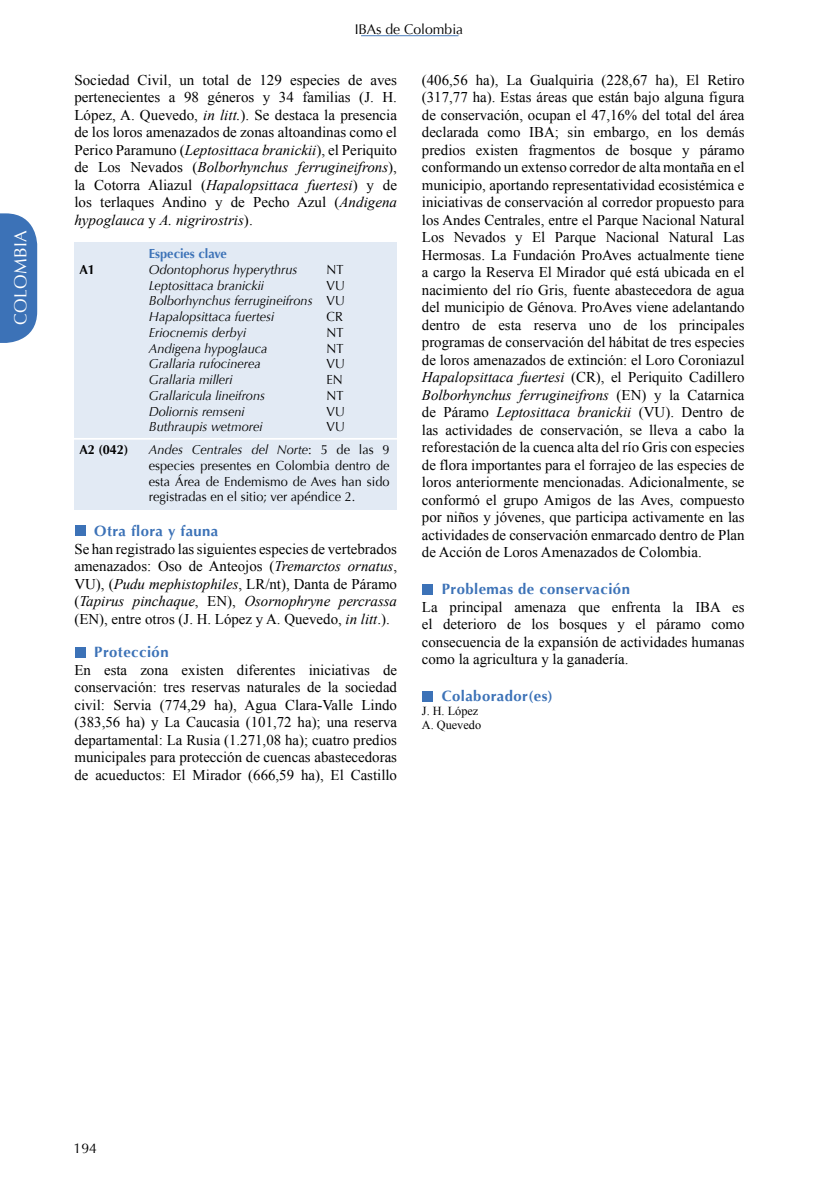
<style>
.page{position:relative;width:819px;height:1191px;background:#fff}
.page>*{position:absolute;margin:0;border:0;box-sizing:border-box;transform-origin:0 0}
.t1{font:17.5px "Optima";letter-spacing:.015em;color:#fff}
.t2{font:14.88px/17.5px "Times New Roman";color:#000;text-align:justify}
.titulo2{font:700 14.88px "Optima";letter-spacing:.03em;color:#3c72b7}
.t3{font:14px "Optima";color:#000}
.Especies_claves-normal{font:italic 13.12px "Optima";color:#000}
.Especies_claves-normal-2{font:13.12px/15.8px "Optima";color:#000;text-align:justify}
.Especies_azul{font:700 13.12px "Optima";color:#3c72b7}
.Especies_claves-normal-3{font:700 13.12px "Optima";color:#000}
.referencias{font:12.25px "Times New Roman";color:#000}
.s1{font-style:italic}
.s2{font-style:normal}
</style>
<div class="page">
<svg style="left:0;top:213px;width:37px;height:130px;background:#4c7dbd"></svg>
<hr style="left:361px;top:35px;width:97px;height:1px;background:#3c72b7">
<div style="left:74px;top:242px;width:323px;height:268px;background:#e2eaf4"></div>
<hr style="left:64px;top:438px;width:335px;height:2px;background:#fff">
<div style="left:75px;top:525px;width:11px;height:11px;background:#3c72b7"></div>
<div style="left:75px;top:647px;width:11px;height:10px;background:#3c72b7"></div>
<div style="left:422px;top:583px;width:10px;height:11px;background:#3c72b7"></div>
<div style="left:422px;top:691px;width:10px;height:10px;background:#3c72b7"></div>
<p class="t1" style="left:10px;top:325px;width:96px;rotate:-90deg">COLOMBIA</p>
<p class="t3" style="left:355px;top:21px;width:110px">IBAs de Colombia</p>
<p class="t2" style="left:74px;top:71px;width:324px">Sociedad Civil, un total de 129 especies de aves pertenecientes a 98 géneros y 34 familias (J. H.<br>López, A. Quevedo, <span class="s1">in litt.</span>). Se destaca la presencia de los loros amenazados de zonas altoandinas como el Perico Paramuno (<span class="s1">Leptosittaca branickii</span>), el Periquito de Los Nevados (<span class="s1">Bolborhynchus ferrugineifrons</span>), la Cotorra Aliazul (<span class="s1">Hapalopsittaca fuertesi</span>) y de los terlaques Andino y de Pecho Azul (<span class="s1">Andigena hypoglauca</span> y <span class="s1">A. nigrirostris</span>).</p>
<p class="Especies_azul" style="left:149px;top:246px;width:79px">Especies clave</p>
<p class="Especies_claves-normal-3" style="left:79px;top:262px;width:17px">A1</p>
<p class="Especies_claves-normal" style="left:149px;top:262px;width:150px">Odontophorus hyperythrus</p>
<p class="Especies_claves-normal-2" style="left:326px;top:262px;width:18px">NT</p>
<p class="Especies_claves-normal" style="left:149px;top:277px;width:116px">Leptosittaca branickii</p>
<p class="Especies_claves-normal-2" style="left:326px;top:277px;width:20px">VU</p>
<p class="Especies_claves-normal" style="left:149px;top:293px;width:197px">Bolborhynchus ferrugineifrons <span class="s2">VU</span></p>
<p class="Especies_claves-normal" style="left:149px;top:309px;width:127px">Hapalopsittaca fuertesi</p>
<p class="Especies_claves-normal-2" style="left:326px;top:309px;width:18px">CR</p>
<p class="Especies_claves-normal" style="left:149px;top:325px;width:99px">Eriocnemis derbyi</p>
<p class="Especies_claves-normal-2" style="left:326px;top:325px;width:18px">NT</p>
<p class="Especies_claves-normal" style="left:149px;top:340px;width:120px">Andigena hypoglauca</p>
<p class="Especies_claves-normal-2" style="left:326px;top:340px;width:18px">NT</p>
<p class="Especies_claves-normal" style="left:149px;top:356px;width:113px">Grallaria rufocinerea</p>
<p class="Especies_claves-normal-2" style="left:326px;top:356px;width:20px">VU</p>
<p class="Especies_claves-normal" style="left:149px;top:372px;width:85px">Grallaria milleri</p>
<p class="Especies_claves-normal-2" style="left:326px;top:372px;width:18px">EN</p>
<p class="Especies_claves-normal" style="left:149px;top:388px;width:118px">Grallaricula lineifrons</p>
<p class="Especies_claves-normal-2" style="left:326px;top:388px;width:18px">NT</p>
<p class="Especies_claves-normal" style="left:149px;top:403px;width:97px">Doliornis remseni</p>
<p class="Especies_claves-normal-2" style="left:326px;top:403px;width:20px">VU</p>
<p class="Especies_claves-normal" style="left:149px;top:419px;width:115px">Buthraupis wetmorei</p>
<p class="Especies_claves-normal-2" style="left:326px;top:419px;width:20px">VU</p>
<p class="Especies_claves-normal-3" style="left:79px;top:442px;width:50px">A2 (042)</p>
<p class="Especies_claves-normal-2" style="left:149px;top:442px;width:242px"><span class="s1">Andes Centrales del Norte</span>: 5 de las 9 especies presentes en Colombia dentro de esta Área de Endemismo de Aves han sido registradas en el sitio; ver apéndice 2.</p>
<p class="titulo2" style="left:94px;top:523px;width:126px">Otra flora y fauna</p>
<p class="t2" style="left:74px;top:540px;width:324px">Se han registrado las siguientes especies de vertebrados amenazados: Oso de Anteojos (<span class="s1">Tremarctos ornatus</span>, VU), (<span class="s1">Pudu mephistophiles</span>, LR/nt), Danta de Páramo (<span class="s1">Tapirus pinchaque</span>, EN), <span class="s1">Osornophryne percrassa </span>(EN), entre otros (J. H. López y A. Quevedo, <span class="s1">in litt</span>.).</p>
<p class="titulo2" style="left:94px;top:643px;width:76px">Protección</p>
<p class="t2" style="left:74px;top:661px;width:324px">En esta zona existen diferentes iniciativas de conservación: tres reservas naturales de la sociedad civil: Servia (774,29 ha), Agua Clara-Valle Lindo (383,56 ha) y La Caucasia (101,72 ha); una reserva departamental: La Rusia (1.271,08 ha); cuatro predios municipales para protección de cuencas abastecedoras de acueductos: El Mirador (666,59 ha), El Castillo</p>
<p class="t2" style="left:422px;top:71px;width:324px">(406,56 ha), La Gualquiria (228,67 ha), El Retiro (317,77 ha). Estas áreas que están bajo alguna figura de conservación, ocupan el 47,16% del total del área declarada como IBA; sin embargo, en los demás predios existen fragmentos de bosque y páramo conformando un extenso corredor de alta montaña en el municipio, aportando representatividad ecosistémica e iniciativas de conservación al corredor propuesto para los Andes Centrales, entre el Parque Nacional Natural Los Nevados y El Parque Nacional Natural Las Hermosas. La Fundación ProAves actualmente tiene a cargo la Reserva El Mirador qué está ubicada en el nacimiento del río Gris, fuente abastecedora de agua del municipio de Génova. ProAves viene adelantando dentro de esta reserva uno de los principales programas de conservación del hábitat de tres especies de loros amenazados de extinción: el Loro Coroniazul <span class="s1">Hapalopsittaca fuertesi</span> (CR), el Periquito Cadillero <span class="s1">Bolborhynchus ferrugineifrons</span> (EN) y la Catarnica de Páramo <span class="s1">Leptosittaca branickii</span> (VU). Dentro de las actividades de conservación, se lleva a cabo la reforestación de la cuenca alta del río Gris con especies de flora importantes para el forrajeo de las especies de loros anteriormente mencionadas. Adicionalmente, se conformó el grupo Amigos de las Aves, compuesto por niños y jóvenes, que participa activamente en las actividades de conservación enmarcado dentro de Plan de Acción de Loros Amenazados de Colombia.</p>
<p class="titulo2" style="left:441px;top:580px;width:190px">Problemas de conservación</p>
<p class="t2" style="left:422px;top:598px;width:324px">La principal amenaza que enfrenta la IBA es el deterioro de los bosques y el páramo como consecuencia de la expansión de actividades humanas como la agricultura y la ganadería.</p>
<p class="titulo2" style="left:441px;top:687px;width:113px">Colaborador(es)</p>
<p class="referencias" style="left:422px;top:704px;width:58px">J. H. López</p>
<p class="referencias" style="left:422px;top:718px;width:61px">A. Quevedo</p>
<p class="t3" style="left:74px;top:1139px;width:25px">194</p>
</div>
